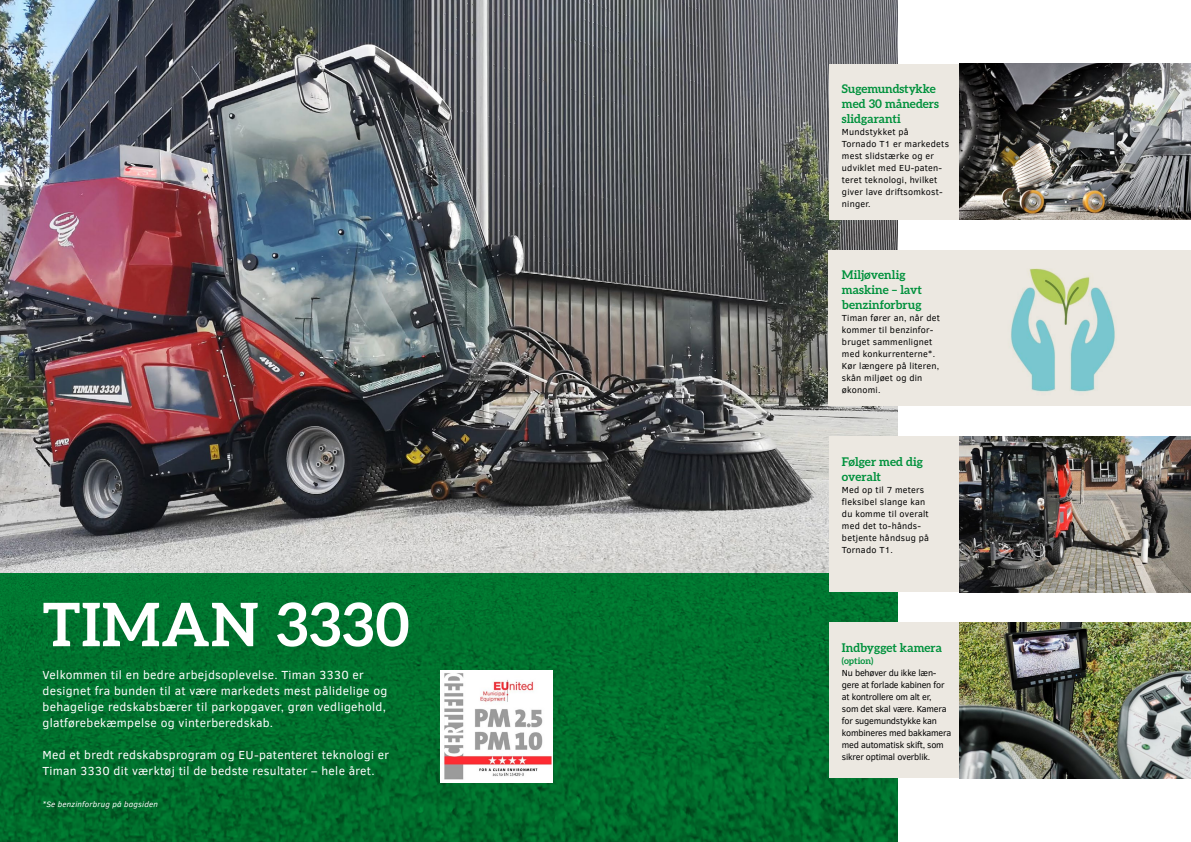
<style>
.page{position:relative;width:1191px;height:842px;background:#fff}
.page>*{position:absolute;margin:0;border:0;box-sizing:border-box;transform-origin:0 0}
.t1{font:700 60px "Aleo";letter-spacing:.015em;color:#fff}
.t2{font:12px/16px "Clear Sans";letter-spacing:.025em;color:#fff}
.t3{font:700 12px/15px "Aleo";color:#00913c}
.t4{font:9px/12px "Clear Sans";letter-spacing:.025em;color:#000}
.t5{font:9px/12px "Clear Sans";letter-spacing:-.02em;color:#000}
.t6{font:700 9px "Aleo";letter-spacing:.005em;color:#00913c}
.t7{font:italic 8px "Clear Sans";letter-spacing:.025em;color:#fff}
</style>
<div class="page">
<img style="left:0;top:0;width:898px;height:573px">
<svg style="left:0;top:573px;width:898px;height:269px;background:#006f2d"></svg>
<div style="left:829px;top:64px;width:130px;height:156px;background:#ece8e1"></div>
<img style="left:959px;top:64px;width:232px;height:156px">
<div style="left:829px;top:250px;width:362px;height:156px;background:#ece8e1"></div>
<img style="left:1011px;top:268px;width:104px;height:124px">
<div style="left:829px;top:436px;width:130px;height:156px;background:#ece8e1"></div>
<img style="left:959px;top:436px;width:232px;height:156px">
<div style="left:829px;top:622px;width:130px;height:156px;background:#ece8e1"></div>
<img style="left:959px;top:622px;width:232px;height:156px">
<img style="left:441px;top:670px;width:112px;height:112px">
<p class="t1" style="left:43px;top:590px;width:368px">TIMAN 3330</p>
<p class="t2" style="left:43px;top:667px;width:346px">Velkommen til en bedre arbejdsoplevelse. Timan 3330 er designet fra bunden til at være markedets mest pålidelige og behagelige redskabsbærer til parkopgaver, grøn vedligehold, glatførebekæmpelse og vinterberedskab.</p>
<p class="t2" style="left:43px;top:747px;width:348px">Med et bredt redskabsprogram og EU-patenteret teknologi er<br>Timan 3330 dit værktøj til de bedste resultater – hele året.</p>
<p class="t7" style="left:43px;top:799px;width:117px">*Se benzinforbrug på bagsiden</p>
<p class="t3" style="left:842px;top:81px;width:98px">Sugemundstykke med 30 måneders slidgaranti</p>
<p class="t4" style="left:842px;top:126px;width:109px">Mundstykket på<br>Tornado T1 er markedets mest slidstærke og er udviklet med EU-paten&shy;teret teknologi, hvilket giver lave driftsomkost&shy;ninger.</p>
<p class="t3" style="left:842px;top:267px;width:82px">Miljøvenlig maskine – lavt benzinforbrug</p>
<p class="t4" style="left:842px;top:312px;width:99px">Timan fører an, når det kommer til benzinfor&shy;bruget sammenlignet med konkurrenterne*.<br>Kør længere på literen, skån miljøet og din økonomi.</p>
<p class="t3" style="left:842px;top:454px;width:83px">Følger med dig overalt</p>
<p class="t4" style="left:842px;top:483px;width:88px">Med op til 7 meters fleksibel slange kan du komme til overalt med det to-hånds&shy;betjente håndsug på<br>Tornado T1.</p>
<p class="t3" style="left:842px;top:640px;width:101px">Indbygget kamera</p>
<p class="t6" style="left:842px;top:655px;width:33px">(option)</p>
<p class="t5" style="left:842px;top:667px;width:111px">Nu behøver du ikke læn&shy;gere at forlade kabinen for at kontrollere om alt er,<br>som det skal være. Kamera for sugemundstykke kan kombineres med bakkamera med automatisk skift, som sikrer optimal overblik.</p>
</div>
